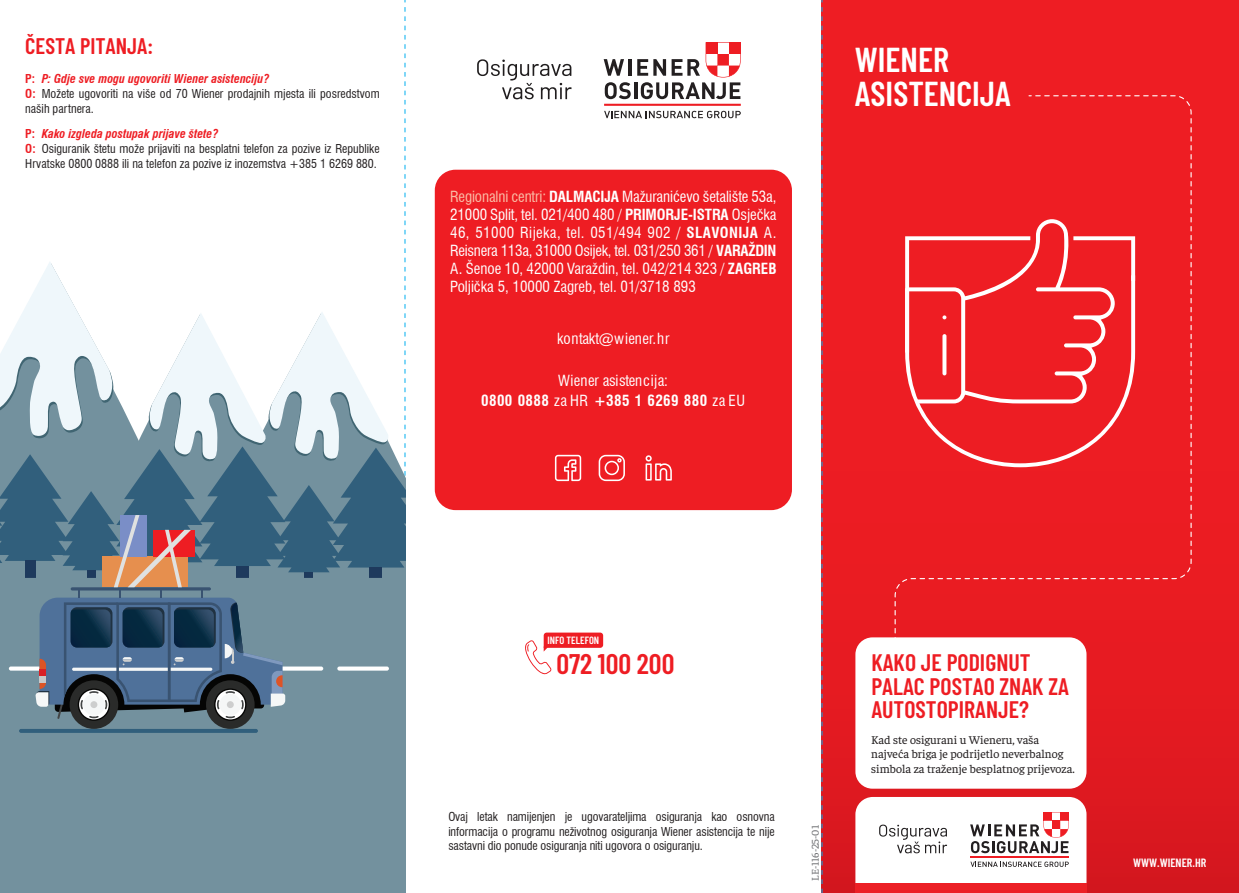
<style>
.page{position:relative;width:1239px;height:893px;background:#fff}
.page>*{position:absolute;margin:0;border:0;box-sizing:border-box;transform-origin:0 0}
.t1{font:600 34.5px/34.5px "Barlow Condensed";color:#fff}
.t2{font:600 28.35px "Barlow Condensed";color:#ee1d23}
.t3{font:600 23.85px/23.9px "Barlow Condensed";color:#ee1d23}
.t4{font:600 22.5px "Barlow Condensed";color:#ee1d23}
.t5{font:condensed 15px/18px "Swiss 721 BT";color:#fff;text-align:justify}
.t6{font:condensed 12px/15px "Swiss 721 BT";color:#231f20}
.t7{font:12px/14.4px "Faustina";color:#231f20}
.t8{font:600 12px "Barlow Condensed";color:#fff}
.t9{font:10.5px "Faustina";letter-spacing:.005em;color:#6c6d70}
.t10{font:600 10.5px "Barlow Condensed";color:#fff}
.s1{font-weight:700;color:#ee1d23}
.s2{font-weight:700;font-style:italic;color:#ee1d23}
.s3{color:#fabda6}
.s4{font-weight:700}
</style>
<div class="page">
<div style="left:821px;top:0;width:417px;height:893px;background:linear-gradient(to bottom,#f42025,#df1920)"></div>
<div style="left:855px;top:883px;width:231px;height:10px;background:#ec2026"></div>
<svg style="left:855px;top:797px;width:231px;height:86px"></svg>
<div style="left:893px;top:95px;width:298px;height:541px;background:#ed1d23"></div>
<div style="left:855px;top:637px;width:231px;height:152px;background:#fff;border-radius:17px"></div>
<div style="left:904px;top:219px;width:230px;height:17px;background:#ee1d23"></div>
<svg style="left:904px;top:236px;width:230px;height:231px;background:#ef363c"></svg>
<div style="left:434px;top:170px;width:357px;height:340px;background:#ee1d23;border-radius:21px"></div>
<svg style="left:645px;top:455px;width:26px;height:26px"></svg>
<svg style="left:598px;top:455px;width:26px;height:26px"></svg>
<svg style="left:555px;top:455px;width:26px;height:26px"></svg>
<svg style="left:477px;top:59px;width:94px;height:40px"></svg>
<hr style="left:604px;top:104px;width:136px;height:2px;background:#ee1d23">
<hr style="left:634px;top:82px;width:3px;height:17px;background:#231f20">
<svg style="left:604px;top:82px;width:26px;height:17px"></svg>
<hr style="left:628px;top:59px;width:3px;height:17px;background:#231f20">
<svg style="left:603px;top:59px;width:21px;height:17px"></svg>
<svg style="left:604px;top:111px;width:136px;height:7px"></svg>
<svg style="left:637px;top:42px;width:103px;height:57px"></svg>
<svg style="left:0;top:0;width:405px;height:893px"></svg>
<hr style="left:19px;top:729px;width:239px;height:4px;background:#315f7c;border-radius:2px">
<svg style="left:821px;top:0;width:1px;height:893px"></svg>
<svg style="left:525px;top:633px;width:78px;height:41px"></svg>
<h3 class="t4" style="left:25px;top:30px;width:129px">ČESTA PITANJA:</h3>
<p class="t6" style="left:25px;top:71px;width:356px"><span class="s1">P:</span> <span class="s2">P: Gdje sve mogu ugovoriti Wiener asistenciju?<br></span><span class="s1">O:</span> Možete ugovoriti na više od 70 Wiener prodajnih mjesta ili posredstvom naših partnera.</p>
<p class="t6" style="left:25px;top:126px;width:356px"><span class="s1">P:</span> <span class="s2">Kako izgleda postupak prijave štete?<br></span><span class="s1">O:</span> Osiguranik štetu može prijaviti na besplatni telefon za pozive iz Republike<br>Hrvatske 0800 0888 ili na telefon za pozive iz inozemstva +385 1 6269 880.</p>
<p class="t5" style="left:450px;top:188px;width:328px"><span class="s3">Regionalni centri:</span> <span class="s4">DALMACIJA</span> Mažuranićevo šetalište 53a, 21000 Split, tel. 021/400 480 / <span class="s4">PRIMORJE-ISTRA</span> Osječka 46, 51000 Rijeka, tel. 051/494 902 / <span class="s4">SLAVONIJA</span> A.<br>Reisnera 113a, 31000 Osijek, tel. 031/250 361 / <span class="s4">VARAŽDIN </span>A. Šenoe 10, 42000 Varaždin, tel. 042/214 323 / <span class="s4">ZAGREB </span>Poljička 5, 10000 Zagreb, tel. 01/3718 893</p>
<p class="t5" style="left:557px;top:330px;width:114px">kontakt@wiener.hr</p>
<p class="t5" style="left:481px;top:371px;width:265px;line-height:19.5px;text-align:center">Wiener asistencija:<br><span class="s4">0800 0888</span> za HR <span class="s4">+385 1 6269 880</span> za EU</p>
<h1 class="t1" style="left:854px;top:40px;width:158px">WIENER<br>ASISTENCIJA</h1>
<p class="t10" style="left:547px;top:633px;width:53px">INFO TELEFON</p>
<h2 class="t2" style="left:556px;top:644px;width:119px">072 100 200</h2>
<p class="t6" style="left:448px;top:810px;width:328px;line-height:14.4px;text-align:justify">Ovaj letak namijenjen je ugovarateljima osiguranja kao osnovna informacija o programu neživotnog osiguranja Wiener asistencija te nije sastavni dio ponude osiguranja niti ugovora o osiguranju.</p>
<p class="t9" style="left:807px;top:881px;width:57px;rotate:-90deg">LE-116-25-01</p>
<h3 class="t3" style="left:871px;top:649px;width:199px">KAKO JE PODIGNUT<br>PALAC POSTAO ZNAK ZA<br>AUTOSTOPIRANJE?</h3>
<p class="t7" style="left:871px;top:732px;width:205px">Kad ste osigurani u Wieneru, vaša najveća briga je podrijetlo neverbalnog simbola za traženje besplatnog prijevoza.</p>
<p class="t8" style="left:1132px;top:854px;width:74px">WWW.WIENER.HR</p>
</div>
